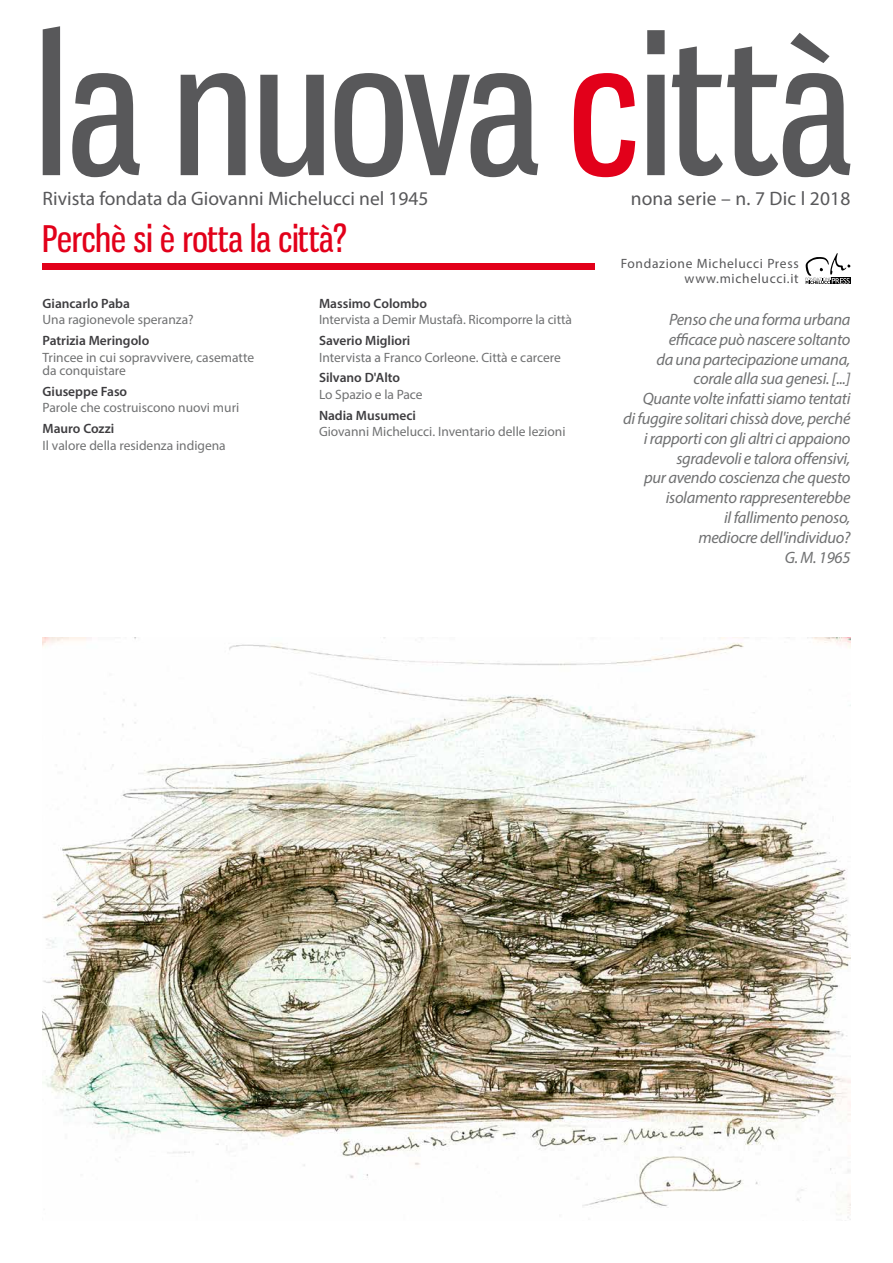
<style>
.page{position:relative;width:893px;height:1263px;background:#fff}
.page>*{position:absolute;margin:0;border:0;box-sizing:border-box;transform-origin:0 0}
.t1{font:36px "Gnuolane Rg";color:#e2001a}
.t2{font:19.5px "Myriad Pro";color:#58585a}
.t3{font:italic 16.5px/19.8px "Myriad Pro";letter-spacing:-.02em;color:#707172;text-align:right}
.t4{font:13.5px/13.5px "Myriad Pro";color:#707172}
.t5{font:600 13.5px "Myriad Pro";color:#3e3d40}
.t6{font:13.5px/15px "Myriad Pro";letter-spacing:.05em;color:#58585a;text-align:right}
</style>
<div class="page">
<img style="left:43px;top:638px;width:807px;height:580px">
<div style="left:43px;top:263px;width:552px;height:7px;background:#e2001a"></div>
<svg style="left:574px;top:73px;width:61px;height:104px"></svg>
<div style="left:43px;top:26px;width:17px;height:149px;background:#58585a"></div>
<svg style="left:72px;top:73px;width:68px;height:104px"></svg>
<svg style="left:181px;top:73px;width:65px;height:102px"></svg>
<svg style="left:260px;top:75px;width:64px;height:102px"></svg>
<svg style="left:335px;top:73px;width:203px;height:104px"></svg>
<svg style="left:647px;top:30px;width:18px;height:145px;background:#747476"></svg>
<svg style="left:672px;top:33px;width:178px;height:144px"></svg>
<svg style="left:806px;top:253px;width:44px;height:31px"></svg>
<p class="t2" style="left:43px;top:187px;width:388px">Rivista fondata da Giovanni Michelucci nel 1945</p>
<p class="t2" style="left:631px;top:187px;width:221px">nona serie – n. 7 Dic l 2018</p>
<h1 class="t1" style="left:43px;top:217px;width:306px">Perchè si è rotta la città?</h1>
<p class="t5" style="left:43px;top:295px;width:89px">Giancarlo Paba</p>
<p class="t4" style="left:43px;top:313px;width:153px">Una ragionevole speranza?</p>
<p class="t5" style="left:43px;top:332px;width:108px">Patrizia Meringolo</p>
<p class="t4" style="left:43px;top:350px;width:213px">Trincee in cui sopravvivere, casematte da conquistare</p>
<p class="t5" style="left:43px;top:383px;width:86px">Giuseppe Faso</p>
<p class="t4" style="left:43px;top:401px;width:198px">Parole che costruiscono nuovi muri</p>
<p class="t5" style="left:43px;top:420px;width:73px">Mauro Cozzi</p>
<p class="t4" style="left:43px;top:438px;width:185px">Il valore della residenza indigena</p>
<p class="t5" style="left:319px;top:295px;width:110px">Massimo Colombo</p>
<p class="t4" style="left:319px;top:313px;width:254px">Intervista a Demir Mustafà. Ricomporre la città</p>
<p class="t5" style="left:319px;top:332px;width:93px">Saverio Migliori</p>
<p class="t4" style="left:319px;top:350px;width:243px">Intervista a Franco Corleone. Città e carcere</p>
<p class="t5" style="left:319px;top:369px;width:83px">Silvano D'Alto</p>
<p class="t4" style="left:319px;top:387px;width:105px">Lo Spazio e la Pace</p>
<p class="t5" style="left:319px;top:406px;width:99px">Nadia Musumeci</p>
<p class="t4" style="left:319px;top:424px;width:248px">Giovanni Michelucci. Inventario delle lezioni</p>
<p class="t6" style="left:621px;top:256px;width:180px">Fondazione Michelucci Press www.michelucci.it</p>
<p class="t3" style="left:623px;top:309px;width:229px">Penso che una forma urbana efficace può nascere soltanto<br>da una partecipazione umana, corale alla sua genesi. [...]<br>Quante volte infatti siamo tentati<br>di fuggire solitari chissà dove, perché i rapporti con gli altri ci appaiono sgradevoli e talora offensivi,<br>pur avendo coscienza che questo isolamento rappresenterebbe<br>il fallimento penoso,<br>mediocre dell'individuo?<br>G. M. 1965</p>
</div>
